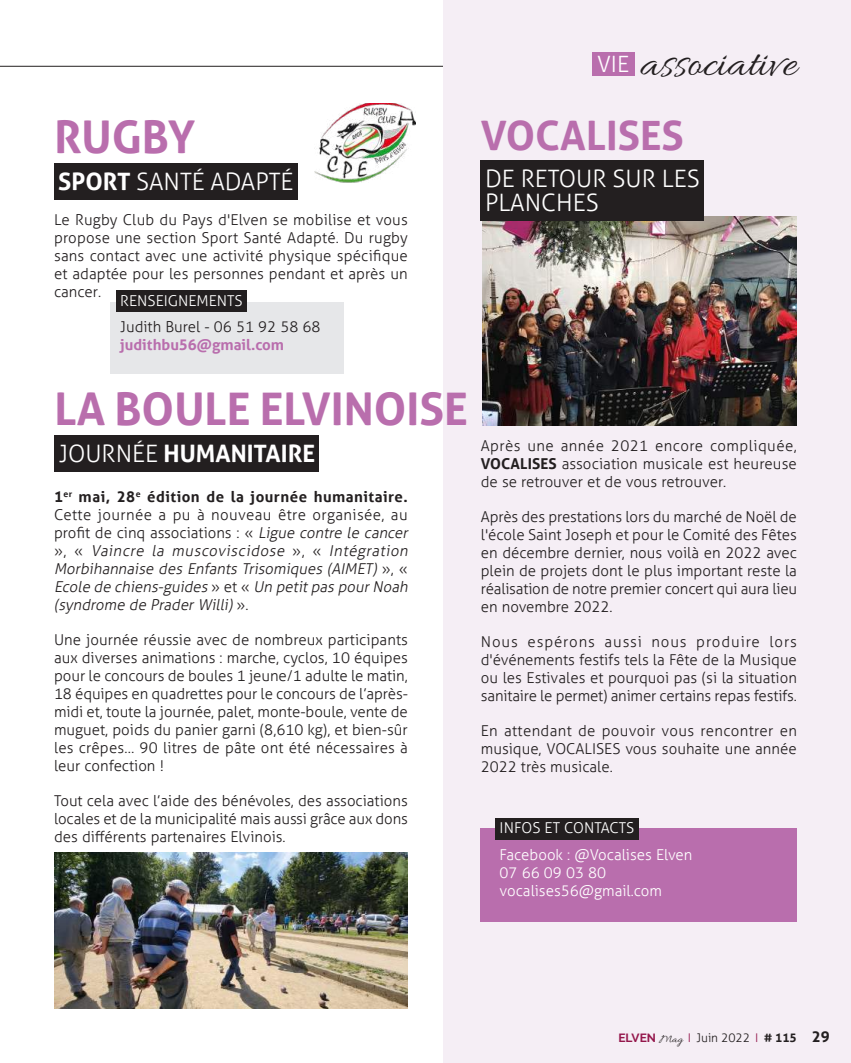
<style>
.page{position:relative;width:851px;height:1063px;background:#fff}
.page>*{position:absolute;margin:0;border:0;box-sizing:border-box;transform-origin:0 0}
.t1{font:700 45px "Aller";color:#b96ead}
.t2{font:45px "Allura";color:#231f20}
.t3{font:700 40.5px "Aller";color:#b96ead}
.t4{font:300 24px/24px "Aller";color:#fff}
.t5{font:700 24px "Aller";color:#fff}
.t6{font:300 15px/18px "Aller";color:#231f20;text-align:justify}
.t7{font:italic 300 15px/18px "Aller";color:#231f20}
.t8{font:300 15px/26.5px "Aller";color:#fff}
.t9{font:700 15px "Aller";color:#b96ead}
.t10{font:300 12px "Aller";color:#231f20}
.s1{font-family:"Aller";font-weight:300;font-size:22.5px;color:#fff}
.s2{font-weight:700}
.s3{font-weight:300}
.s4{font-weight:700;font-style:normal}
.s5{font-style:normal}
.s6{font-family:"Raleway";font-weight:700;color:#94164b}
.s7{font-family:"Allura";font-weight:400}
.s8{color:#94164b}
.s9{font-weight:700;font-size:15px}
</style>
<div class="page">
<hr style="left:0;top:66px;width:574px;height:1px;background:#231f20">
<div style="left:443px;top:0;width:407px;height:1063px;background:#f5eef5"></div>
<img style="left:482px;top:217px;width:314px;height:208px">
<div style="left:591px;top:52px;width:43px;height:24px;background:#b96ead"></div>
<div style="left:54px;top:164px;width:244px;height:36px;background:#231f20"></div>
<div style="left:480px;top:161px;width:224px;height:60px;background:#231f20"></div>
<img style="left:315px;top:103px;width:100px;height:79px">
<div style="left:110px;top:302px;width:233px;height:71px;background:#e6e7e9"></div>
<div style="left:480px;top:829px;width:316px;height:93px;background:#b96ead"></div>
<div style="left:116px;top:290px;width:131px;height:21px;background:#231f20"></div>
<div style="left:495px;top:818px;width:143px;height:21px;background:#231f20"></div>
<div style="left:55px;top:436px;width:264px;height:36px;background:#231f20"></div>
<img style="left:54px;top:853px;width:354px;height:156px">
<h1 class="t2" style="left:597px;top:38px;width:201px"><span class="s1">VIE</span> associative</h1>
<h1 class="t1" style="left:54px;top:110px;width:143px">RUGBY</h1>
<h3 class="t4" style="left:58px;top:170px;width:237px"><span class="s2">SPORT</span> SANTÉ ADAPTÉ</h3>
<p class="t6" style="left:54px;top:211px;width:355px">Le Rugby Club du Pays d'Elven se mobilise et vous propose une section Sport Santé Adapté. Du rugby sans contact avec une activité physique spécifique et adaptée pour les personnes pendant et après un cancer.</p>
<p class="t8" style="left:120px;top:287px;width:124px">RENSEIGNEMENTS</p>
<p class="t6" style="left:120px;top:318px;width:202px">Judith Burel - 06 51 92 58 68</p>
<p class="t9" style="left:120px;top:335px;width:165px">judithbu56@gmail.com</p>
<h2 class="t3" style="left:480px;top:111px;width:204px">VOCALISES</h2>
<h3 class="t4" style="left:485px;top:166px;width:216px">DE RETOUR SUR LES<br>PLANCHES</h3>
<h1 class="t1" style="left:55px;top:381px;width:415px">LA BOULE ELVINOISE</h1>
<h3 class="t5" style="left:59px;top:439px;width:258px"><span class="s3">JOURNÉE</span> HUMANITAIRE</h3>
<p class="t7" style="left:54px;top:488px;width:358px"><span class="s4">1</span><sup>er</sup> <span class="s4">mai, 28</span><sup>e</sup> <span class="s4">édition de la journée humanitaire.<br></span><span class="s5">Cette journée a pu à nouveau être organisée, au profit de cinq associations : «</span> Ligue contre le cancer <span class="s5">» , «</span> Vaincre la muscoviscidose <span class="s5">» , «</span> Intégration Morbihannaise des Enfants Trisomiques (AIMET) <span class="s5">» , « </span>Ecole de chiens-guides <span class="s5">» e t «</span> Un petitpas pourNoah (syndrome de Prader Willi) <span class="s5">» .</span></p>
<p class="t6" style="left:54px;top:631px;width:355px">Une journée réussie avec de nombreux participants aux diverses animations : marche, cyclos, 10 équipes pour le concours de boules 1 jeune/1 adulte le matin, 18 équipes en quadrettes pour le concours de l’après&shy;midi et, toute la journée, palet, monte-boule, vente de muguet, poids du panier garni (8,610 kg), et bien-sûr les crêpes… 90 litres de pâte ont été nécessaires à leur confection !</p>
<p class="t6" style="left:54px;top:792px;width:355px">Tout cela avec l’aide des bénévoles, des associations locales et de la municipalité mais aussi grâce aux dons des différents partenaires Elvinois.</p>
<p class="t6" style="left:480px;top:437px;width:317px">Après une année 2021 encore compliquée, <span class="s2">VOCALISES</span> association musicale est heureuse de se retrouver et de vous retrouver.</p>
<p class="t6" style="left:480px;top:508px;width:318px">Après des prestations lors du marché de Noël de l'école Saint Joseph et pour le Comité des Fêtes en décembre dernier, nous voilà en 2022 avec plein de projets dont le plus important reste la réalisation de notre premier concert qui aura lieu en novembre 2022.</p>
<p class="t6" style="left:480px;top:633px;width:317px">Nous espérons aussi nous produire lors d'événements festifs tels la Fête de la Musique ou les Estivales et pourquoi pas (si la situation sanitaire le permet) animer certains repas festifs.</p>
<p class="t6" style="left:480px;top:722px;width:317px">En attendant de pouvoir vous rencontrer en musique, VOCALISES vous souhaite une année 2022 très musicale.</p>
<p class="t8" style="left:499px;top:815px;width:194px">INFOS ET CONTACTS<br>Facebook : @Vocalises Elven</p>
<p class="t8" style="left:499px;top:864px;width:164px;line-height:18px">07 66 09 03 80 vocalises56@gmail.com</p>
<p class="t10" style="left:618px;top:1030px;width:213px"><span class="s6">ELVEN</span> <span class="s7">Mag</span> <span class="s8">I</span> Juin 2022 <span class="s8">I</span> <span class="s2"># 115</span> <span class="s9">29</span></p>
</div>
